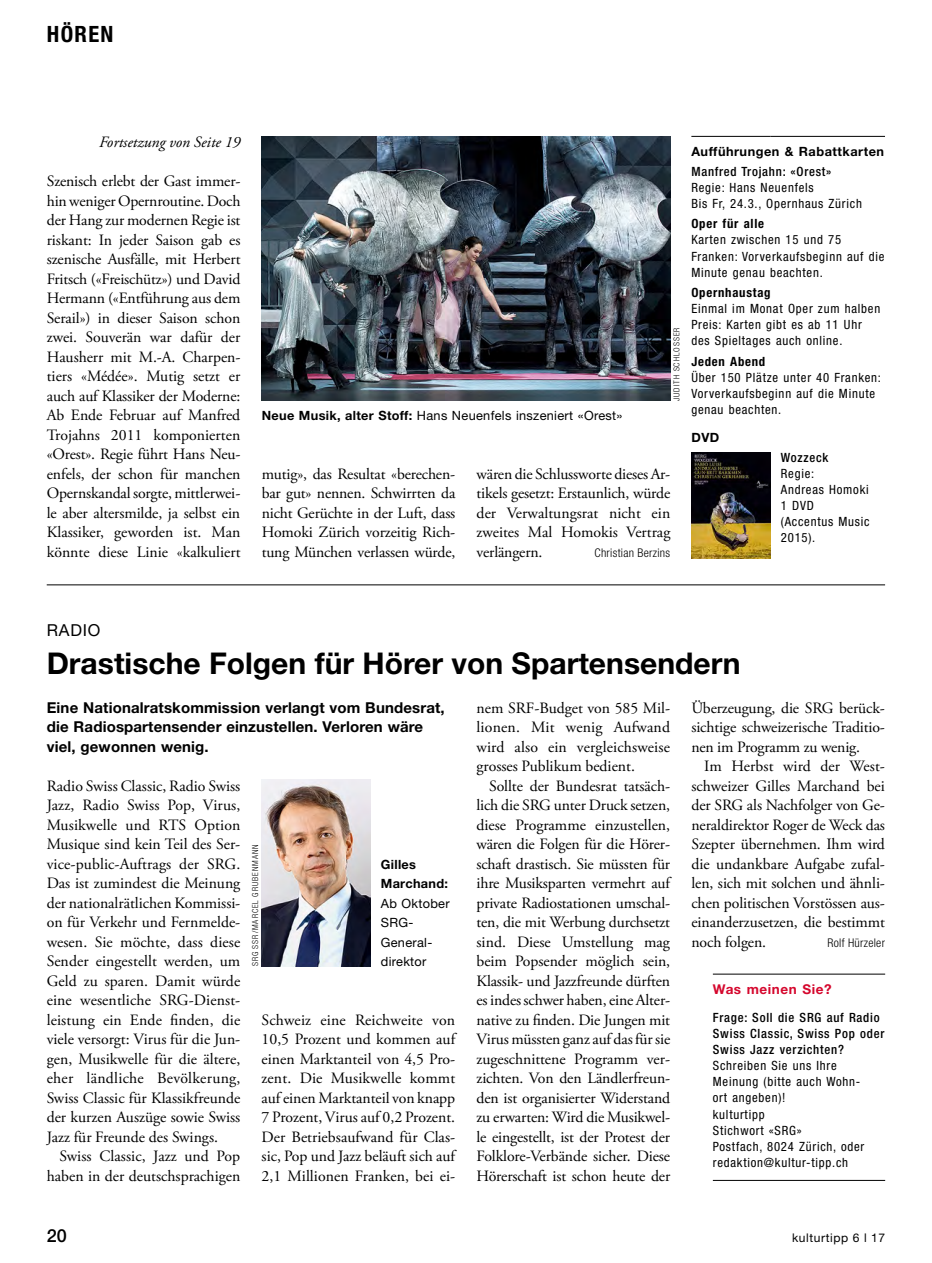
<style>
.page{position:relative;width:932px;height:1263px;background:#fff}
.page>*{position:absolute;margin:0;border:0;box-sizing:border-box;transform-origin:0 0}
._220_KU_Titel_Zweits{font:700 30px "Helvetica Neue LT Std";color:#000}
._010_KU_Rubriktitel{font:700 condensed 22.5px "Helvetica Neue LT Std";letter-spacing:.06em;color:#000}
.t1{font:500 18px "Helvetica Neue LT Std";color:#000}
._020_KU_Dachzeile_Ar{font:16.5px "Helvetica Neue LT Std";letter-spacing:.05em;color:#000}
._052_KU_Lauftext_Ein{font:15.75px/19.5px "Adobe Garamond Pro";letter-spacing:-.005em;color:#000;text-align:justify}
._050_KU_Lauftext_10{font:15.75px/19.5px "Adobe Garamond Pro";color:#000;text-align:justify}
._050_KU_Lauftext_10-2{font:italic 15.75px "Adobe Garamond Pro";color:#000}
._041_KU_Vorspann_2-s{font:700 15px/19.5px "Helvetica Neue LT Std";letter-spacing:.01em;color:#000}
._063_KU_Kasten_Titel{font:700 13.5px "Helvetica Neue LT Std";letter-spacing:.04em;color:#d5072d}
._066_KU_Kasten_Text{font:condensed 12.75px/16.2px "Helvetica Neue LT Std";letter-spacing:.06em;color:#000}
._070_KU_Bilduntersch{font:12.75px/19.5px "Helvetica Neue LT Std";letter-spacing:.025em;color:#000}
._065_Ku_Kasten_Zwiti{font:500 condensed 12.75px/16.2px "Helvetica Neue LT Std";letter-spacing:.06em;color:#000}
._066_KU_Kasten_Text-2{font:500 condensed 12.75px/16.2px "Helvetica Neue LT Std";letter-spacing:.06em;color:#000}
._065_Ku_Kasten_Zwiti-2{font:700 condensed 12.75px "Helvetica Neue LT Std";letter-spacing:.06em;color:#000}
._063_KU_Kasten_Titel-2{font:700 12.75px "Helvetica Neue LT Std";letter-spacing:.04em;color:#000}
._050_KU_Lauftext_10-3{font:300 condensed 12px "Helvetica Neue LT Std";letter-spacing:.025em;color:#000}
.t2{font:12px "Helvetica Neue LT Std";letter-spacing:.05em;color:#000}
._052_KU_Lauftext_Ein-2{font:300 condensed 12px "Helvetica Neue LT Std";letter-spacing:.025em;color:#000}
._071_KU_Fotobyline_5{font:300 condensed 8.25px "Helvetica Neue LT Std";letter-spacing:.115em;color:#000}
.s1{font-weight:700}
.s2{font-weight:400}
</style>
<div class="page">
<img style="left:261px;top:136px;width:409px;height:265px">
<img style="left:261px;top:779px;width:109px;height:187px">
<hr style="left:47px;top:585px;width:837px;height:1px;background:#000">
<hr style="left:712px;top:974px;width:172px;height:1px;background:#000">
<hr style="left:712px;top:1180px;width:172px;height:1px;background:#000">
<hr style="left:691px;top:136px;width:79px;height:1px;background:#000">
<hr style="left:770px;top:136px;width:114px;height:1px;background:#000">
<img style="left:691px;top:452px;width:79px;height:106px">
<p class="_010_KU_Rubriktitel" style="left:47px;top:20px;width:68px">HÖREN</p>
<p class="_050_KU_Lauftext_10-2" style="left:99px;top:133px;width:143px">Fortsetzung von Seite 19</p>
<p class="_050_KU_Lauftext_10" style="left:47px;top:172px;width:195px">Szenisch erlebt der Gast immer&shy;hin weniger Opernroutine. Doch der Hang zur modernen Regie ist riskant: In jeder Saison gab es szenische Ausfälle, mit Herbert Fritsch («Freischütz») und David Hermann («Entführung aus dem Serail») in dieser Saison schon zwei. Souverän war dafür der Hausherr mit M.-A. Charpen&shy;tiers «Médée». Mutig setzt er auch auf Klassiker der Moderne:<br>Ab Ende Februar auf Manfred Trojahns 2011 komponierten «Orest». Regie führt Hans Neu&shy;enfels, der schon für manchen Opernskandal sorgte, mittlerwei&shy;le aber altersmilde, ja selbst ein Klassiker, geworden ist. Man könnte diese Linie «kalkuliert</p>
<p class="_070_KU_Bilduntersch" style="left:261px;top:406px;width:362px"><span class="s1">Neue Musik, alter Stoff:</span> Hans Neuenfels inszeniert «Orest»</p>
<p class="_071_KU_Fotobyline_5" style="left:671px;top:401px;width:75px;rotate:-90deg">JUDITH SCHLOSSER</p>
<p class="_050_KU_Lauftext_10" style="left:261px;top:464px;width:195px">mutig», das Resultat «berechen&shy;bar gut» nennen. Schwirrten da nicht Gerüchte in der Luft, dass Homoki Zürich vorzeitig Rich&shy;tung München verlassen würde,</p>
<p class="_050_KU_Lauftext_10" style="left:476px;top:464px;width:195px">wären die Schlussworte dieses Ar&shy;tikels gesetzt: Erstaunlich, würde der Verwaltungsrat nicht ein zweites Mal Homokis Vertrag verlängern.</p>
<p class="_050_KU_Lauftext_10-3" style="left:594px;top:545px;width:77px">Christian Berzins</p>
<p class="_063_KU_Kasten_Titel-2" style="left:691px;top:144px;width:194px">Aufführungen &amp; Rabattkarten</p>
<p class="_066_KU_Kasten_Text-2" style="left:691px;top:163px;width:141px">Manfred Trojahn: «Orest»<br><span class="s2">Regie: Hans Neuenfels</span></p>
<p class="_066_KU_Kasten_Text" style="left:691px;top:195px;width:172px">Bis Fr, 24.3., Opernhaus Zürich</p>
<p class="_065_Ku_Kasten_Zwiti-2" style="left:691px;top:216px;width:74px">Oper für alle</p>
<p class="_066_KU_Kasten_Text" style="left:691px;top:232px;width:194px">Karten zwischen 15 und 75<br>Franken: Vorverkaufsbeginn auf die<br>Minute genau beachten.</p>
<p class="_065_Ku_Kasten_Zwiti-2" style="left:691px;top:285px;width:81px">Opernhaustag</p>
<p class="_066_KU_Kasten_Text" style="left:691px;top:300px;width:190px">Einmal im Monat Oper zum halben<br>Preis: Karten gibt es ab 11 Uhr des Spieltages auch online.</p>
<p class="_065_Ku_Kasten_Zwiti-2" style="left:691px;top:354px;width:75px">Jeden Abend</p>
<p class="_066_KU_Kasten_Text" style="left:691px;top:369px;width:191px">Über 150 Plätze unter 40 Franken:<br>Vorverkaufsbeginn auf die Minute genau beachten.</p>
<p class="_063_KU_Kasten_Titel-2" style="left:691px;top:430px;width:29px">DVD</p>
<p class="_066_KU_Kasten_Text-2" style="left:780px;top:449px;width:49px">Wozzeck</p>
<p class="_066_KU_Kasten_Text" style="left:780px;top:465px;width:89px">Regie:<br>Andreas Homoki<br>1 DVD</p>
<p class="_066_KU_Kasten_Text" style="left:780px;top:513px;width:90px">(Accentus Music<br>2015).</p>
<p class="_020_KU_Dachzeile_Ar" style="left:47px;top:620px;width:55px">RADIO</p>
<p class="_220_KU_Titel_Zweits" style="left:47px;top:644px;width:695px">Drastische Folgen für Hörer von Spartensendern</p>
<p class="_041_KU_Vorspann_2-s" style="left:47px;top:697px;width:399px">Eine Nationalratskommission verlangt vom Bundesrat, die Radiospartensender einzustellen. Verloren wäre viel, gewonnen wenig.</p>
<p class="_050_KU_Lauftext_10" style="left:47px;top:776px;width:195px">Radio Swiss Classic, Radio Swiss Jazz, Radio Swiss Pop, Virus, Musikwelle und RTS Option Musique sind kein Teil des Ser&shy;vice-public-Auftrags der SRG.<br>Das ist zumindest die Meinung der nationalrätlichen Kommissi&shy;on für Verkehr und Fernmelde&shy;wesen. Sie möchte, dass diese Sender eingestellt werden, um Geld zu sparen. Damit würde eine wesentliche SRG-Dienst&shy;leistung ein Ende finden, die viele versorgt: Virus für die Jun&shy;gen, Musikwelle für die ältere, eher ländliche Bevölkerung, Swiss Classic für Klassikfreunde der kurzen Auszüge sowie Swiss Jazz für Freunde des Swings.</p>
<p class="_052_KU_Lauftext_Ein" style="left:47px;top:1147px;width:195px;text-align:right">Swiss Classic, Jazz und Pop haben in der deutschsprachigen</p>
<p class="_052_KU_Lauftext_Ein" style="left:691px;top:698px;width:195px">Überzeugung, die SRG berück&shy;sichtige schweizerische Traditio&shy;nen im Programm zu wenig.</p>
<p class="_052_KU_Lauftext_Ein" style="left:691px;top:757px;width:195px;text-indent:13px">Im Herbst wird der West&shy;schweizer Gilles Marchand bei der SRG als Nachfolger von Ge&shy;neraldirektor Roger de Weck das Szepter übernehmen. Ihm wird die undankbare Aufgabe zufal&shy;len, sich mit solchen und ähnli&shy;chen politischen Vorstössen aus&shy;einanderzusetzen, die bestimmt noch folgen.</p>
<p class="_052_KU_Lauftext_Ein" style="left:476px;top:698px;width:195px">nem SRF-Budget von 585 Mil&shy;lionen. Mit wenig Aufwand wird also ein vergleichsweise grosses Publikum bedient.</p>
<p class="_052_KU_Lauftext_Ein" style="left:476px;top:776px;width:195px;text-indent:13px">Sollte der Bundesrat tatsäch&shy;lich die SRG unter Druck setzen, diese Programme einzustellen, wären die Folgen für die Hörer&shy;schaft drastisch. Sie müssten für ihre Musiksparten vermehrt auf private Radiostationen umschal&shy;ten, die mit Werbung durchsetzt sind. Diese Umstellung mag beim Popsender möglich sein, Klassik- und Jazzfreunde dürften es indes schwer haben, eine Alter&shy;native zu finden. Die Jungen mit Virus müssten ganz auf das für sie zugeschnittene Programm ver&shy;zichten. Von den Ländlerfreun&shy;den ist organisierter Widerstand zu erwarten: Wird die Musikwel&shy;le eingestellt, ist der Protest der Folklore-Verbände sicher. Diese Hörerschaft ist schon heute der</p>
<p class="_071_KU_Fotobyline_5" style="left:250px;top:966px;width:123px;rotate:-90deg">SRG SSR/MARCEL GRUBENMANN</p>
<p class="_070_KU_Bilduntersch" style="left:380px;top:854px;width:70px"><span class="s1">Gilles<br>Marchand:<br></span>Ab Oktober<br>SRG-<br>General&shy;direktor</p>
<p class="_052_KU_Lauftext_Ein-2" style="left:827px;top:935px;width:59px">Rolf Hürzeler</p>
<p class="_063_KU_Kasten_Titel" style="left:712px;top:981px;width:120px">Was meinen Sie?</p>
<p class="_065_Ku_Kasten_Zwiti" style="left:712px;top:1009px;width:173px">Frage: Soll die SRG auf Radio<br>Swiss Classic, Swiss Pop oder<br>Swiss Jazz verzichten?</p>
<p class="_066_KU_Kasten_Text" style="left:712px;top:1057px;width:149px">Schreiben Sie uns Ihre<br>Meinung (bitte auch Wohn&shy;ort angeben)!</p>
<p class="_066_KU_Kasten_Text" style="left:712px;top:1106px;width:90px">kulturtipp<br>Stichwort «SRG»</p>
<p class="_066_KU_Kasten_Text" style="left:712px;top:1138px;width:153px">Postfach, 8024 Zürich, oder redaktion@kultur-tipp.ch</p>
<p class="_052_KU_Lauftext_Ein" style="left:261px;top:1010px;width:195px">Schweiz eine Reichweite von 10,5 Prozent und kommen auf einen Marktanteil von 4,5 Pro&shy;zent. Die Musikwelle kommt auf einen Marktanteil von knapp 7 Prozent, Virus auf 0,2 Prozent.<br>Der Betriebsaufwand für Clas&shy;sic, Pop und Jazz beläuft sich auf 2,1 Millionen Franken, bei ei-</p>
<p class="t1" style="left:47px;top:1224px;width:22px">20</p>
<p class="t2" style="left:791px;top:1230px;width:94px">kulturtipp 6 l 17</p>
</div>
